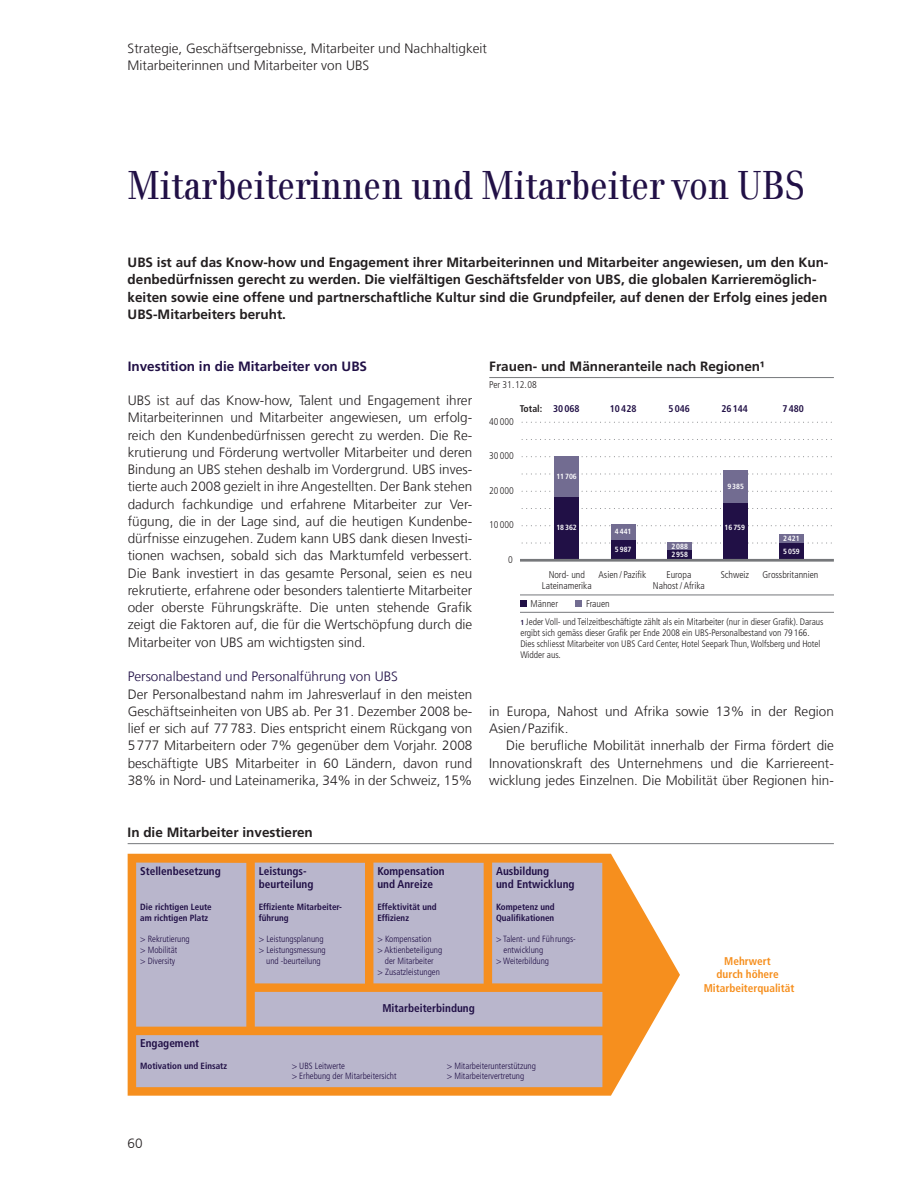
<style>
.page{position:relative;width:919px;height:1191px;background:#fff}
.page>*{position:absolute;margin:0;border:0;box-sizing:border-box;transform-origin:0 0}
.t1{font:39px "UBS Headline";color:#211046}
.t2{font:300 13.5px/17.2px "Frutiger LT Com";color:#231f20;text-align:justify}
.t3{font:700 13.5px/17.2px "Frutiger LT Com";color:#231f20}
.t4{font:300 13.5px "Frutiger LT Com";color:#211046}
.t5{font:700 13.5px "Frutiger LT Com";color:#211046}
.t6{font:700 condensed 11.25px/13.5px "Frutiger LT Com";color:#211046}
.t7{font:700 condensed 11.25px/13.5px "Frutiger LT Com";color:#f68f1e;text-align:center}
.t8{font:300 condensed 9.75px "Frutiger LT Com";color:#231f20}
.t9{font:700 condensed 9.75px "Frutiger LT Com";color:#211046}
.t10{font:700 condensed 9.75px "Frutiger LT Com";color:#231f20}
.t11{font:300 condensed 9.45px/10.8px "Frutiger LT Com";letter-spacing:-.005em;color:#231f20}
.t12{font:300 condensed 9px/10.8px "Frutiger LT Com";color:#211046}
.t13{font:700 condensed 9px/10.8px "Frutiger LT Com";color:#211046}
.t14{font:700 condensed 7.5px/7.9px "Frutiger LT Com";color:#fff}
.s1{color:#211046}
.s2{font-weight:700;font-size:7.2px;color:#211046}
</style>
<div class="page">
<svg style="left:128px;top:853px;width:552px;height:242px;fill:#f68f1e"></svg>
<hr style="left:128px;top:843px;width:705px;height:1px;background:#76787b">
<div style="left:136px;top:862px;width:110px;height:164px;background:#b9b6cc"></div>
<div style="left:136px;top:1035px;width:466px;height:52px;background:#b9b6cc"></div>
<div style="left:255px;top:862px;width:110px;height:121px;background:#b9b6cc"></div>
<div style="left:255px;top:992px;width:347px;height:34px;background:#b9b6cc"></div>
<div style="left:373px;top:862px;width:110px;height:121px;background:#b9b6cc"></div>
<div style="left:492px;top:862px;width:110px;height:121px;background:#b9b6cc"></div>
<svg style="left:521px;top:422px;width:311px;height:1px"></svg>
<svg style="left:521px;top:439px;width:311px;height:1px"></svg>
<svg style="left:521px;top:456px;width:311px;height:1px"></svg>
<svg style="left:521px;top:473px;width:311px;height:1px"></svg>
<svg style="left:521px;top:491px;width:311px;height:1px"></svg>
<svg style="left:521px;top:508px;width:311px;height:1px"></svg>
<svg style="left:521px;top:525px;width:311px;height:1px"></svg>
<svg style="left:521px;top:542px;width:311px;height:1px"></svg>
<div style="left:554px;top:497px;width:25px;height:63px;background:#211046"></div>
<div style="left:610px;top:539px;width:25px;height:21px;background:#211046"></div>
<div style="left:666px;top:550px;width:25px;height:10px;background:#211046"></div>
<div style="left:722px;top:502px;width:25px;height:58px;background:#211046"></div>
<div style="left:779px;top:543px;width:24px;height:17px;background:#211046"></div>
<div style="left:554px;top:456px;width:25px;height:41px;background:#726c91"></div>
<div style="left:610px;top:524px;width:25px;height:15px;background:#726c91"></div>
<div style="left:666px;top:543px;width:25px;height:7px;background:#726c91"></div>
<div style="left:722px;top:470px;width:25px;height:32px;background:#726c91"></div>
<div style="left:779px;top:534px;width:24px;height:9px;background:#726c91"></div>
<hr style="left:489px;top:377px;width:344px;height:1px;background:#76787b">
<hr style="left:490px;top:594px;width:343px;height:1px;background:#76787b">
<hr style="left:490px;top:612px;width:343px;height:1px;background:#76787b">
<hr style="left:489px;top:559px;width:344px;height:2px;background:#76787b">
<div style="left:489px;top:414px;width:31px;height:249px;background:#fff"></div>
<div style="left:520px;top:600px;width:7px;height:6px;background:#211046"></div>
<div style="left:575px;top:600px;width:7px;height:6px;background:#726c91"></div>
<p class="t2" style="left:128px;top:39px;width:361px">Strategie, Geschäftsergebnisse, Mitarbeiter und Nachhaltigkeit<br>Mitarbeiterinnen und Mitarbeiter von UBS</p>
<h1 class="t1" style="left:128px;top:161px;width:679px">Mitarbeiterinnen und Mitarbeiter von UBS</h1>
<p class="t3" style="left:128px;top:254px;width:702px">UBS ist auf das Know-how und Engagement ihrer Mitarbeiterinnen und Mitarbeiter angewiesen, um den Kun&shy;denbedürfnissen gerecht zu werden. Die vielfältigen Geschäftsfelder von UBS, die globalen Karrieremöglich&shy;keiten sowie eine offene und partnerschaftliche Kultur sind die Grundpfeiler, auf denen der Erfolg eines jeden UBS-Mitarbeiters beruht.</p>
<p class="t5" style="left:128px;top:358px;width:241px">Investition in die Mitarbeiter von UBS</p>
<p class="t2" style="left:128px;top:392px;width:346px">UBS ist auf das Know-how, Talent und Engagement ihrer Mitarbeiterinnen und Mitarbeiter angewiesen, um erfolg&shy;reich den Kundenbedürfnissen gerecht zu werden. Die Re&shy;krutierung und Förderung wertvoller Mitarbeiter und deren Bindung an UBS stehen deshalb im Vordergrund. UBS inves&shy;tierte auch 2008 gezielt in ihre Angestellten. Der Bank stehen dadurch fachkundige und erfahrene Mitarbeiter zur Ver&shy;fügung, die in der Lage sind, auf die heutigen Kundenbe&shy;dürfnisse einzugehen. Zudem kann UBS dank diesen Investi&shy;tionen wachsen, sobald sich das Marktumfeld verbessert.<br>Die Bank investiert in das gesamte Personal, seien es neu rekrutierte, erfahrene oder besonders talentierte Mitarbeiter oder oberste Führungskräfte. Die unten stehende Grafik zeigt die Faktoren auf, die für die Wertschöpfung durch die Mitarbeiter von UBS am wichtigsten sind.</p>
<p class="t4" style="left:128px;top:669px;width:272px">Personalbestand und Personalführung von UBS</p>
<p class="t2" style="left:128px;top:685px;width:346px">Der Personalbestand nahm im Jahresverlauf in den meisten Geschäftseinheiten von UBS ab. Per 31. Dezember 2008 be&shy;lief er sich auf 77783. Dies entspricht einem Rückgang von 5777 Mitarbeitern oder 7% gegenüber dem Vorjahr. 2008 beschäftigte UBS Mitarbeiter in 60 Ländern, davon rund 38% in Nord- und Lateinamerika, 34% in der Schweiz, 15%</p>
<p class="t3" style="left:489px;top:357px;width:277px">Frauen- und Männeranteile nach Regionen¹</p>
<p class="t8" style="left:489px;top:379px;width:49px">Per 31.12.08</p>
<p class="t10" style="left:519px;top:403px;width:61px">Total: <span class="s1">30 068</span></p>
<p class="t9" style="left:610px;top:403px;width:28px">10 428</p>
<p class="t9" style="left:668px;top:403px;width:23px">5 046</p>
<p class="t9" style="left:721px;top:403px;width:28px">26 144</p>
<p class="t9" style="left:782px;top:403px;width:23px">7 480</p>
<p class="t8" style="left:489px;top:416px;width:26px">40 000</p>
<p class="t8" style="left:489px;top:450px;width:26px">30 000</p>
<p class="t8" style="left:489px;top:485px;width:26px">20 000</p>
<p class="t8" style="left:489px;top:519px;width:26px">10 000</p>
<p class="t8" style="left:508px;top:554px;width:6px">0</p>
<p class="t8" style="left:548px;top:569px;width:38px">Nord- und</p>
<p class="t8" style="left:598px;top:569px;width:49px">Asien/Pazifik</p>
<p class="t8" style="left:666px;top:569px;width:26px">Europa</p>
<p class="t8" style="left:720px;top:569px;width:30px">Schweiz</p>
<p class="t8" style="left:762px;top:569px;width:57px">Grossbritannien</p>
<p class="t8" style="left:542px;top:580px;width:51px">Lateinamerika</p>
<p class="t8" style="left:653px;top:580px;width:53px">Nahost/ Afrika</p>
<p class="t8" style="left:530px;top:598px;width:29px">Männer</p>
<p class="t8" style="left:586px;top:598px;width:25px">Frauen</p>
<p class="t14" style="left:556px;top:472px;width:22px">11 706</p>
<p class="t14" style="left:727px;top:482px;width:18px">9385</p>
<p class="t14" style="left:556px;top:524px;width:22px">18 362</p>
<p class="t14" style="left:724px;top:524px;width:22px">16 759</p>
<p class="t14" style="left:615px;top:528px;width:18px">4441</p>
<p class="t14" style="left:615px;top:545px;width:18px">5987</p>
<p class="t14" style="left:671px;top:542px;width:18px">2088<br>2 958</p>
<p class="t14" style="left:783px;top:532px;width:18px;line-height:12.3px">2421<br>5 059</p>
<p class="t11" style="left:520px;top:616px;width:304px"><span class="s2">1</span> Jeder Voll- und Teilzeitbeschäftigte zählt als ein Mitarbeiter (nur in dieser Grafik). Daraus ergibt sich gemäss dieser Grafik per Ende 2008 ein UBS-Personalbestand von 79 166.<br>Dies schliesst Mitarbeiter von UBS Card Center, Hotel Seepark Thun, Wolfsberg und Hotel Widder aus.</p>
<p class="t2" style="left:489px;top:702px;width:346px">in Europa, Nahost und Afrika sowie 13% in der Region<br>Asien/Pazifik.</p>
<p class="t2" style="left:489px;top:737px;width:346px;text-indent:17px">Die berufliche Mobilität innerhalb der Firma fördert die Innovationskraft des Unternehmens und die Karriereent&shy;wicklung jedes Einzelnen. Die Mobilität über Regionen hin-</p>
<p class="t3" style="left:128px;top:823px;width:187px">In die Mitarbeiter investieren</p>
<p class="t6" style="left:140px;top:864px;width:82px">Stellenbesetzung</p>
<p class="t13" style="left:140px;top:901px;width:73px">Die richtigen Leute am richtigen Platz</p>
<p class="t12" style="left:140px;top:933px;width:51px">&gt; Rekrutierung &gt; Mobilität<br>&gt; Diversity</p>
<p class="t6" style="left:259px;top:864px;width:56px">Leistungs&shy;beurteilung</p>
<p class="t13" style="left:259px;top:901px;width:85px">Effiziente Mitarbeiter&shy;führung</p>
<p class="t12" style="left:259px;top:933px;width:68px;text-align:center">&gt; Leistungsplanung &gt; Leistungsmessung und -beurteilung</p>
<p class="t6" style="left:377px;top:864px;width:69px">Kompensation und Anreize</p>
<p class="t13" style="left:377px;top:901px;width:61px">Effektivität und<br>Effizienz</p>
<p class="t12" style="left:377px;top:933px;width:56px">&gt; Kompensation</p>
<p class="t12" style="left:377px;top:944px;width:66px">&gt; Aktienbeteiligung</p>
<p class="t12" style="left:385px;top:955px;width:50px">der Mitarbeiter</p>
<p class="t12" style="left:377px;top:966px;width:64px">&gt; Zusatzleistungen</p>
<p class="t6" style="left:382px;top:1001px;width:94px">Mitarbeiterbindung</p>
<p class="t6" style="left:496px;top:864px;width:80px">Ausbildung<br>und Entwicklung</p>
<p class="t13" style="left:496px;top:901px;width:60px">Kompetenz und<br>Qualifikationen</p>
<p class="t12" style="left:496px;top:933px;width:81px">&gt; Talent- und Führungs-</p>
<p class="t12" style="left:503px;top:944px;width:41px">entwicklung</p>
<p class="t12" style="left:496px;top:955px;width:54px">&gt; Weiterbildung</p>
<p class="t7" style="left:703px;top:954px;width:92px">Mehrwert<br>durch höhere<br>Mitarbeiterqualität</p>
<p class="t6" style="left:140px;top:1036px;width:60px">Engagement</p>
<p class="t13" style="left:140px;top:1060px;width:88px">Motivation und Einsatz</p>
<p class="t2" style="left:128px;top:1134px;width:17px">60</p>
<p class="t12" style="left:292px;top:1060px;width:106px">&gt; UBS Leitwerte<br>&gt; Erhebung der Mitarbeitersicht</p>
<p class="t12" style="left:447px;top:1060px;width:91px">&gt; Mitarbeiterunterstützung &gt; Mitarbeitervertretung</p>
</div>
